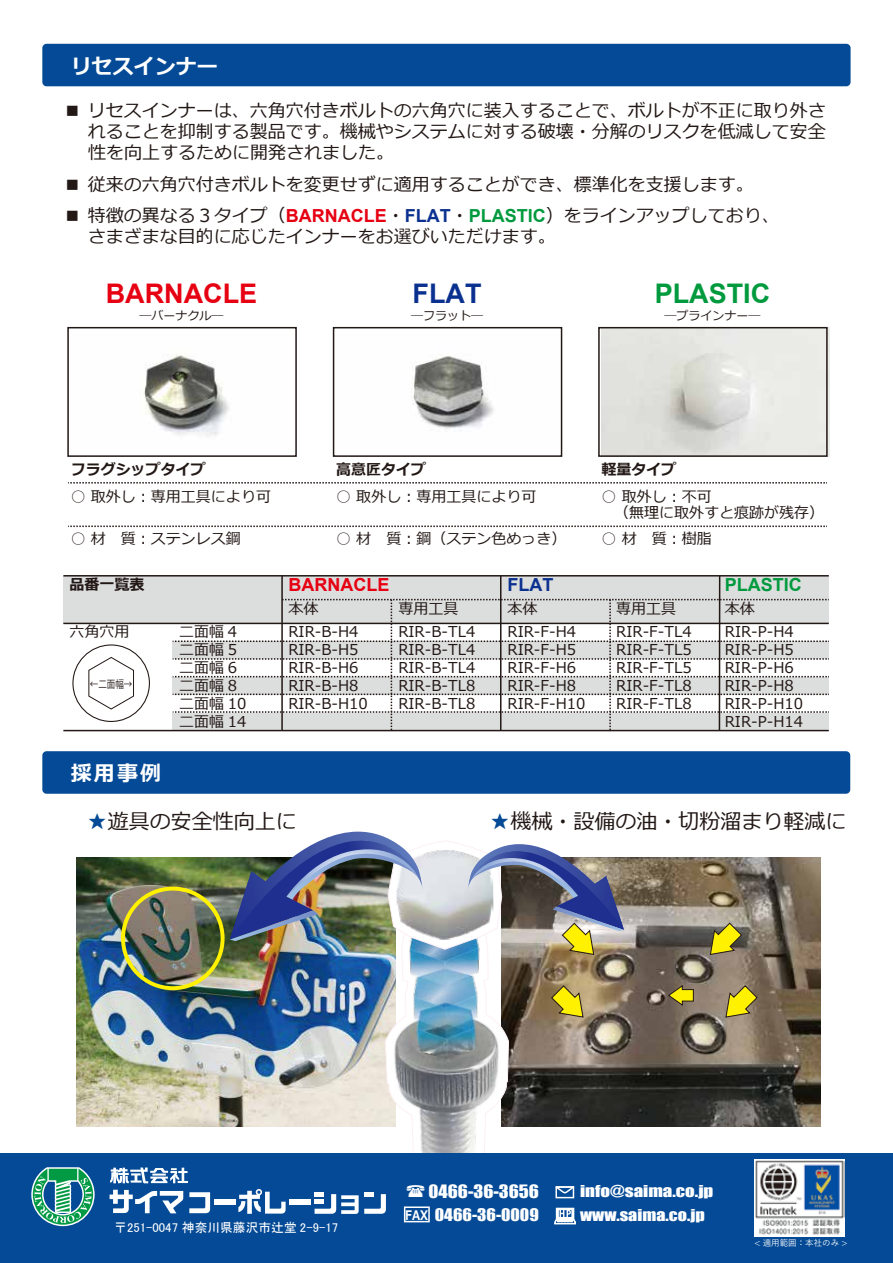
<style>
.page{position:relative;width:893px;height:1263px;background:#fff}
.page>*{position:absolute;margin:0;border:0;box-sizing:border-box;transform-origin:0 0}
.t1{font:700 27px "Arial";color:#e60012}
.t2{font:700 27px "Arial";color:#009a3e}
.t3{font:700 27px "Arial";color:#0b3190}
.t4{font:21px "Meiryo";color:#221815}
.t5{font:700 21px "Meiryo";color:#fff}
.t6{font:18px/20.9px "Meiryo";color:#221815}
.t7{font:700 18px "Arial";color:#e60012}
.t8{font:700 18px "Arial";color:#009a3e}
.t9{font:700 18px "Arial";color:#0b3190}
.t10{font:16.95px "Impact";color:#fff;scale:1.1 1}
.t11{font:15.9px "Impact";color:#fff;scale:1.1 1}
.t12{font:15.15px "Impact";color:#fff;scale:1.25 1}
.t13{font:15.15px "Impact";color:#fff;scale:1.2 1}
.t14{font:15px/16.5px "Meiryo";color:#221815}
.t15{font:700 15px "Meiryo";color:#221815}
.t16{font:12.75px "MS P Gothic";color:#fff}
.t17{font:12px "Meiryo";color:#221815}
.t18{font:10.65px "Koz Go Pr 6 N";color:#221815;scale:.8 1}
.t19{font:500 8.55px "Yu Gothic";color:#fff}
.s1{font-family:"Arial";font-weight:700;color:#e60012}
.s2{font-family:"Arial";font-weight:700;color:#0b3190}
.s3{font-family:"Arial";font-weight:700;color:#009a3e}
.s4{color:#044a96}
.s5{font-family:"Meiryo";font-weight:700;font-size:13.2px}
</style>
<div class="page">
<img style="left:624px;top:858px;width:197px;height:269px">
<svg style="left:709px;top:922px;width:34px;height:34px"></svg>
<svg style="left:725px;top:984px;width:33px;height:34px"></svg>
<svg style="left:667px;top:984px;width:27px;height:22px"></svg>
<img style="left:77px;top:858px;width:153px;height:269px">
<div style="left:121px;top:886px;width:104px;height:104px;border:4px solid #fff100;border-radius:50%"></div>
<div style="left:42px;top:44px;width:809px;height:42px;background:#044a96;border-radius:4px"></div>
<div style="left:42px;top:751px;width:808px;height:43px;background:#044a96;border-radius:4px"></div>
<img style="left:601px;top:328px;width:228px;height:128px">
<img style="left:411px;top:356px;width:83px;height:75px">
<img style="left:143px;top:353px;width:86px;height:83px">
<div style="left:598px;top:327px;width:230px;height:130px;border:2px solid #221815"></div>
<div style="left:333px;top:327px;width:229px;height:130px;border:2px solid #221815"></div>
<div style="left:67px;top:327px;width:230px;height:130px;border:2px solid #221815"></div>
<svg style="left:68px;top:482px;width:759px;height:1px"></svg>
<svg style="left:68px;top:525px;width:759px;height:2px"></svg>
<div style="left:282px;top:576px;width:219px;height:24px;background:#dcdddd"></div>
<div style="left:501px;top:576px;width:219px;height:24px;background:#dcdddd"></div>
<div style="left:719px;top:576px;width:110px;height:24px;background:#dcdddd"></div>
<div style="left:63px;top:576px;width:219px;height:47px;background:#dcdddd"></div>
<hr style="left:63px;top:623px;width:766px;height:1px;background:#221815">
<hr style="left:63px;top:730px;width:766px;height:1px;background:#221815">
<hr style="left:63px;top:575px;width:766px;height:1px;background:#221815">
<hr style="left:281px;top:576px;width:2px;height:154px;background:#221815">
<hr style="left:500px;top:576px;width:1px;height:154px;background:#221815">
<hr style="left:719px;top:576px;width:1px;height:154px;background:#221815">
<svg style="left:173px;top:599px;width:656px;height:131px"></svg>
<div style="left:0;top:1153px;width:893px;height:110px;background:#044a96"></div>
<div style="left:214px;top:1199px;width:21px;height:5px;background:#fff"></div>
<svg style="left:31px;top:1167px;width:179px;height:60px"></svg>
<img style="left:754px;top:1159px;width:91px;height:77px">
<svg style="left:88px;top:657px;width:46px;height:53px"></svg>
<div style="left:72px;top:644px;width:78px;height:78px;border:1px solid #221815;border-radius:50%"></div>
<img style="left:230px;top:793px;width:394px;height:432px">
<h2 class="t5" style="left:71px;top:52px;width:148px">リセスインナー</h2>
<p class="t6" style="left:64px;top:101px;width:764px">■ リセスインナーは、六角穴付きボルトの六角穴に装入することで、ボルトが不正に取り外さ</p>
<p class="t6" style="left:64px;top:122px;width:764px">　 れることを抑制する製品です。機械やシステムに対する破壊・分解のリスクを低減して安全</p>
<p class="t6" style="left:88px;top:143px;width:308px">性を向上するために開発されました。</p>
<p class="t6" style="left:64px;top:175px;width:692px">■ 従来の六角穴付きボルトを変更せずに適用することができ、標準化を支援します。</p>
<p class="t6" style="left:64px;top:206px;width:718px">■ 特徴の異なる３タイプ（<span class="s1">BARNACLE</span>・<span class="s2">FLAT</span>・<span class="s3">PLASTIC</span>）をラインアップしており、　 さまざまな目的に応じたインナーをお選びいただけます。</p>
<h1 class="t2" style="left:655px;top:274px;width:117px">PLASTIC</h1>
<p class="t17" style="left:664px;top:307px;width:97px">―プラインナー―</p>
<h1 class="t1" style="left:106px;top:274px;width:153px">BARNACLE</h1>
<p class="t17" style="left:140px;top:307px;width:85px">―バーナクル―</p>
<h1 class="t3" style="left:412px;top:274px;width:70px">FLAT</h1>
<p class="t17" style="left:411px;top:307px;width:73px">―フラット―</p>
<p class="t15" style="left:71px;top:459px;width:136px">フラグシップタイプ</p>
<p class="t15" style="left:336px;top:459px;width:91px">高意匠タイプ</p>
<p class="t15" style="left:602px;top:459px;width:76px">軽量タイプ</p>
<p class="t14" style="left:71px;top:489px;width:202px">○ 取外し︓専用工具により可</p>
<p class="t14" style="left:336px;top:489px;width:202px">○ 取外し︓専用工具により可</p>
<p class="t14" style="left:602px;top:489px;width:224px">○ 取外し︓不可<br>　 （無理に取外すと痕跡が残存）</p>
<p class="t14" style="left:71px;top:531px;width:172px">○ 材　質︓ステンレス鋼</p>
<p class="t14" style="left:336px;top:531px;width:232px">○ 材　質︓鋼（ステン色めっき）</p>
<p class="t14" style="left:602px;top:531px;width:112px">○ 材　質︓樹脂</p>
<p class="t15" style="left:69px;top:574px;width:76px">品番一覧表</p>
<p class="t7" style="left:288px;top:572px;width:102px">BARNACLE</p>
<p class="t9" style="left:507px;top:572px;width:47px">FLAT</p>
<p class="t8" style="left:725px;top:572px;width:79px">PLASTIC</p>
<p class="t14" style="left:288px;top:601px;width:31px">本体</p>
<p class="t14" style="left:398px;top:601px;width:61px">専用工具</p>
<p class="t14" style="left:507px;top:601px;width:31px">本体</p>
<p class="t14" style="left:616px;top:601px;width:61px">専用工具</p>
<p class="t14" style="left:725px;top:601px;width:31px">本体</p>
<p class="t14" style="left:69px;top:624px;width:61px">六角穴用</p>
<p class="t14" style="left:179px;top:624px;width:60px">二面幅 4</p>
<p class="t14" style="left:288px;top:624px;width:72px">RIR-B-H4</p>
<p class="t14" style="left:398px;top:624px;width:79px">RIR-B-TL4</p>
<p class="t14" style="left:507px;top:624px;width:70px">RIR-F-H4</p>
<p class="t14" style="left:616px;top:624px;width:77px">RIR-F-TL4</p>
<p class="t14" style="left:725px;top:624px;width:71px">RIR-P-H4</p>
<p class="t14" style="left:179px;top:642px;width:60px">二面幅 5</p>
<p class="t14" style="left:288px;top:642px;width:72px">RIR-B-H5</p>
<p class="t14" style="left:398px;top:642px;width:79px">RIR-B-TL4</p>
<p class="t14" style="left:507px;top:642px;width:70px">RIR-F-H5</p>
<p class="t14" style="left:616px;top:642px;width:77px">RIR-F-TL5</p>
<p class="t14" style="left:725px;top:642px;width:71px">RIR-P-H5</p>
<p class="t14" style="left:179px;top:660px;width:60px">二面幅 6</p>
<p class="t14" style="left:288px;top:660px;width:72px">RIR-B-H6</p>
<p class="t14" style="left:398px;top:660px;width:79px">RIR-B-TL4</p>
<p class="t14" style="left:507px;top:660px;width:70px">RIR-F-H6</p>
<p class="t14" style="left:616px;top:660px;width:77px">RIR-F-TL5</p>
<p class="t14" style="left:725px;top:660px;width:71px">RIR-P-H6</p>
<p class="t14" style="left:179px;top:678px;width:60px">二面幅 8</p>
<p class="t14" style="left:288px;top:678px;width:72px">RIR-B-H8</p>
<p class="t14" style="left:398px;top:678px;width:79px">RIR-B-TL8</p>
<p class="t14" style="left:507px;top:678px;width:70px">RIR-F-H8</p>
<p class="t14" style="left:616px;top:678px;width:77px">RIR-F-TL8</p>
<p class="t14" style="left:725px;top:678px;width:71px">RIR-P-H8</p>
<p class="t14" style="left:179px;top:696px;width:69px">二面幅 10</p>
<p class="t14" style="left:288px;top:696px;width:81px">RIR-B-H10</p>
<p class="t14" style="left:398px;top:696px;width:79px">RIR-B-TL8</p>
<p class="t14" style="left:507px;top:696px;width:80px">RIR-F-H10</p>
<p class="t14" style="left:616px;top:696px;width:77px">RIR-F-TL8</p>
<p class="t14" style="left:725px;top:696px;width:80px">RIR-P-H10</p>
<p class="t14" style="left:179px;top:714px;width:69px">二面幅 14</p>
<p class="t14" style="left:725px;top:714px;width:80px">RIR-P-H14</p>
<p class="t18" style="left:90px;top:678px;width:55px">←二面幅→</p>
<h2 class="t5" style="left:71px;top:759px;width:92px">採用事例</h2>
<h2 class="t4" style="left:87px;top:807px;width:211px"><span class="s4">★</span>遊具の安全性向上に</h2>
<h2 class="t4" style="left:489px;top:807px;width:358px"><span class="s4">★</span>機械・設備の油・切粉溜まり軽減に</h2>
<p class="t16" style="left:114px;top:1221px;width:225px">〒251-0047 神奈川県藤沢市辻堂 2-9-17</p>
<p class="t10" style="left:429px;top:1178px;width:102px">0466-36-3656</p>
<p class="t12" style="left:580px;top:1180px;width:108px">INFO@SAIMA.CO.JP</p>
<p class="t11" style="left:405px;top:1202px;width:123px"><span class="s5">FAX</span> 0466-36-0009</p>
<p class="t13" style="left:580px;top:1203px;width:105px">WWW.SAIMA.CO.JP</p>
<p class="t19" style="left:754px;top:1235px;width:95px">&lt; 適用範囲：本社のみ &gt;</p>
</div>
